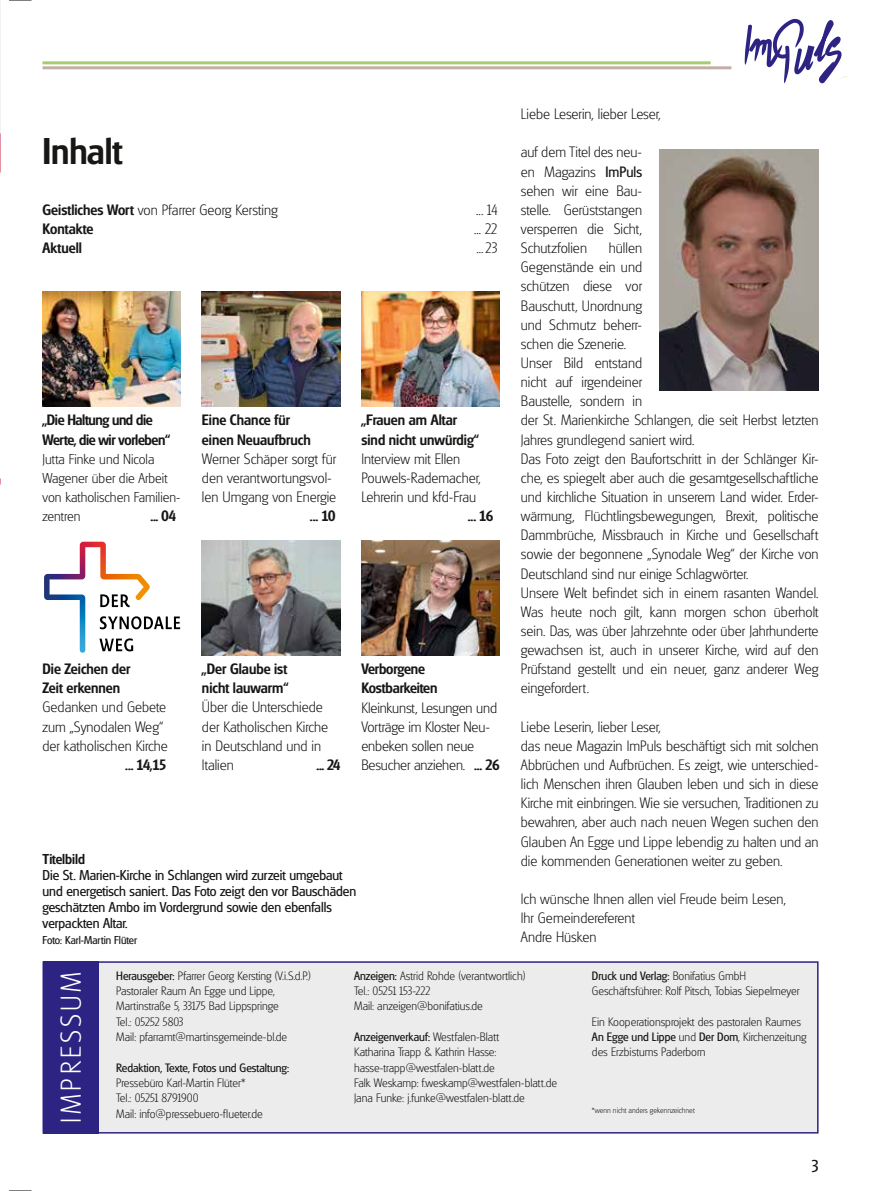
<style>
.page{position:relative;width:893px;height:1191px;background:#fff}
.page>*{position:absolute;margin:0;border:0;box-sizing:border-box;transform-origin:0 0}
.t1{font:500 39px "Glasgow Pro";letter-spacing:-.005em;color:#181716}
.t2{font:300 30px "Glasgow Pro";letter-spacing:.12em;color:#fff}
.t3{font:18px "Glasgow Pro";color:#181716}
.t4{font:300 15.75px/19.2px "Glasgow Pro";color:#181716}
.t5{font:500 15.75px/19.2px "Glasgow Pro";color:#181716}
.t6{font:500 15.75px/19.2px "Glasgow Pro";letter-spacing:-.025em;color:#181716}
.t7{font:15px/15.9px "Glasgow Pro";color:#181716}
.t8{font:300 15px/19.2px "Glasgow Pro";color:#181716}
.t9{font:500 15px "Glasgow Pro";color:#181716}
.t10{font:300 12.75px/15.3px "Glasgow Pro";color:#181716}
.t11{font:12.75px "Glasgow Pro";color:#181716}
.t12{font:12px "Glasgow Pro";color:#181716}
.t13{font:300 8.25px "Glasgow Pro";color:#181716}
.s1{font-weight:500}
.s2{font-weight:400}
</style>
<div class="page">
<hr style="left:43px;top:61px;width:668px;height:3px;background:#a7cc6b">
<hr style="left:43px;top:66px;width:688px;height:3px;background:#c3aea7">
<svg style="left:728px;top:18px;width:119px;height:66px"></svg>
<img style="left:43px;top:291px;width:138px;height:115px">
<img style="left:202px;top:291px;width:138px;height:115px">
<img style="left:361px;top:291px;width:139px;height:115px">
<img style="left:361px;top:540px;width:139px;height:115px">
<img style="left:202px;top:540px;width:138px;height:115px">
<div style="left:43px;top:962px;width:775px;height:170px;background:#ececec"></div>
<div style="left:43px;top:961px;width:776px;height:172px;border:2px solid #2d2383"></div>
<div style="left:43px;top:961px;width:56px;height:172px;background:#2d2383"></div>
<img style="left:659px;top:150px;width:160px;height:240px">
<svg style="left:44px;top:541px;width:136px;height:112px"></svg>
<svg style="left:9px;top:0;width:23px;height:1px"></svg>
<svg style="left:9px;top:1190px;width:23px;height:1px"></svg>
<h1 class="t1" style="left:43px;top:128px;width:81px">Inhalt</h1>
<p class="t4" style="left:43px;top:200px;width:237px"><span class="s1">Geistliches Wort</span> von Pfarrer Georg Kersting</p>
<p class="t4" style="left:476px;top:200px;width:23px">... 14</p>
<p class="t5" style="left:43px;top:219px;width:52px">Kontakte</p>
<p class="t4" style="left:474px;top:219px;width:25px">... 22</p>
<p class="t5" style="left:43px;top:238px;width:41px">Aktuell</p>
<p class="t4" style="left:476px;top:238px;width:22px">...23</p>
<p class="t6" style="left:43px;top:410px;width:129px">„Die Haltung und die<br>Werte, die wir vorleben“</p>
<p class="t8" style="left:43px;top:449px;width:139px">Jutta Finke und Nicola<br>Wagener über die Arbeit von katholischen Familien&shy;zentren</p>
<p class="t5" style="left:151px;top:506px;width:27px">... 04</p>
<p class="t5" style="left:202px;top:410px;width:110px">Eine Chance für einen Neuaufbruch</p>
<p class="t4" style="left:202px;top:449px;width:136px">Werner Schäper sorgt für den verantwortungsvol&shy;len Umgang von Energie</p>
<p class="t5" style="left:310px;top:506px;width:27px">... 10</p>
<p class="t5" style="left:361px;top:410px;width:119px">„Frauen am Altar sind nicht unwürdig“</p>
<p class="t4" style="left:361px;top:449px;width:121px">Interview mit Ellen<br>Pouwels-Rademacher,<br>Lehrerin und kfd-Frau</p>
<p class="t5" style="left:468px;top:506px;width:27px">... 16</p>
<p class="t5" style="left:43px;top:659px;width:89px">Die Zeichen der<br>Zeit erkennen</p>
<p class="t4" style="left:43px;top:697px;width:127px">Gedanken und Gebete zum „Synodalen Weg“ der katholischen Kirche</p>
<p class="t5" style="left:125px;top:755px;width:42px">... 14,15</p>
<p class="t5" style="left:202px;top:659px;width:88px">„Der Glaube ist nicht lauwarm“</p>
<p class="t4" style="left:202px;top:697px;width:128px">Über die Unterschiede der Katholischen Kirche in Deutschland und in<br>Italien</p>
<p class="t5" style="left:317px;top:755px;width:25px">... 24</p>
<p class="t5" style="left:361px;top:659px;width:78px">Verborgene<br>Kostbarkeiten</p>
<p class="t4" style="left:361px;top:698px;width:140px">Kleinkunst, Lesungen und<br>Vorträge im Kloster Neu&shy;enbeken sollen neue<br>Besucher anziehen. <span class="s1">... 26</span></p>
<p class="t9" style="left:43px;top:850px;width:44px">Titelbild</p>
<p class="t7" style="left:43px;top:867px;width:315px">Die St. Marien-Kirche in Schlangen wird zurzeit umgebaut und energetisch saniert. Das Foto zeigt den vor Bauschäden geschätzten Ambo im Vordergrund sowie den ebenfalls verpackten Altar.</p>
<p class="t12" style="left:43px;top:933px;width:96px">Foto: Karl-Martin Flüter</p>
<p class="t4" style="left:521px;top:104px;width:141px">Liebe Leserin, lieber Leser,</p>
<p class="t4" style="left:521px;top:143px;width:123px;text-align:justify">auf dem Titel des neu&shy;en Magazins <span class="s2">ImPuls </span>sehen wir eine Bau&shy;stelle. Gerüststangen versperren die Sicht, Schutzfolien</p>
<p class="t4" style="left:521px;top:238px;width:299px;text-indent:88px">hüllen<br>Gegenstände ein und<br>schützen diese vor<br>Bauschutt, Unordnung<br>und Schmutz beherr-<br>schen die Szenerie.<br>Unser Bild entstand<br>nicht auf irgendeiner<br>Baustelle, sondern in<br>der St. Marienkirche Schlangen, die seit Herbst letzten Jahres grundlegend saniert wird.<br>Das Foto zeigt den Baufortschritt in der Schlänger Kir&shy;che, es spiegelt aber auch die gesamtgesellschaftliche und kirchliche Situation in unserem Land wider. Erder&shy;wärmung, Flüchtlingsbewegungen, Brexit, politische Dammbrüche, Missbrauch in Kirche und Gesellschaft sowie der begonnene „Synodale Weg“ der Kirche von Deutschland sind nur einige Schlagwörter.<br>Unsere Welt befindet sich in einem rasanten Wandel.<br>Was heute noch gilt, kann morgen schon überholt sein. Das, was über Jahrzehnte oder über Jahrhunderte gewachsen ist, auch in unserer Kirche, wird auf den Prüfstand gestellt und ein neuer, ganz anderer Weg eingefordert.</p>
<p class="t4" style="left:521px;top:717px;width:299px">Liebe Leserin, lieber Leser,<br>das neue Magazin ImPuls beschäftigt sich mit solchen Abbrüchen und Aufbrüchen. Es zeigt, wie unterschied&shy;lich Menschen ihren Glauben leben und sich in diese Kirche mit einbringen. Wie sie versuchen, Traditionen zu bewahren, aber auch nach neuen Wegen suchen den Glauben An Egge und Lippe lebendig zu halten und an die kommenden Generationen weiter zu geben.</p>
<p class="t4" style="left:521px;top:889px;width:266px">Ich wünsche Ihnen allen viel Freude beim Lesen,<br>Ihr Gemeindereferent<br>Andre Hüsken</p>
<h2 class="t2" style="left:54px;top:1122px;width:152px;rotate:-90deg">IMPRESSUM</h2>
<p class="t10" style="left:116px;top:968px;width:196px"><span class="s2">Herausgeber:</span> Pfarrer Georg Kersting (V.i.S.d.P.)<br>Pastoraler Raum An Egge und Lippe, Martinstraße 5, 33175 Bad Lippspringe<br>Tel.: 05252 5803<br>Mail: pfarramt@martinsgemeinde-bl.de</p>
<p class="t11" style="left:116px;top:1060px;width:174px">Redaktion, Texte, Fotos und Gestaltung:</p>
<p class="t10" style="left:116px;top:1075px;width:148px">Pressebüro Karl-Martin Flüter*<br>Tel.: 05251 8791900<br>Mail: info@pressebuero-flueter.de</p>
<p class="t10" style="left:354px;top:968px;width:173px"><span class="s2">Anzeigen:</span> Astrid Rohde (verantwortlich)<br>Tel.: 05251 153-222<br>Mail: anzeigen@bonifatius.de</p>
<p class="t10" style="left:354px;top:1029px;width:204px"><span class="s2">Anzeigenverkauf:</span> Westfalen-Blatt<br>Katharina Trapp &amp; Kathrin Hasse: hasse-trapp@westfalen-blatt.de<br>Falk Weskamp: f.weskamp@westfalen-blatt.de Jana Funke: j.funke@westfalen-blatt.de</p>
<p class="t10" style="left:592px;top:968px;width:209px"><span class="s2">Druck und Verlag:</span> Bonifatius GmbH<br>Geschäftsführer: Rolf Pitsch, Tobias Siepelmeyer</p>
<p class="t10" style="left:592px;top:1014px;width:216px">Ein Kooperationsprojekt des pastoralen Raumes<br><span class="s2">An Egge und Lippe</span> und <span class="s2">Der Dom</span>, Kirchenzeitung des Erzbistums Paderborn</p>
<p class="t13" style="left:592px;top:1105px;width:104px">*wenn nicht anders gekennzeichnet</p>
<p class="t3" style="left:812px;top:1155px;width:8px">3</p>
</div>
